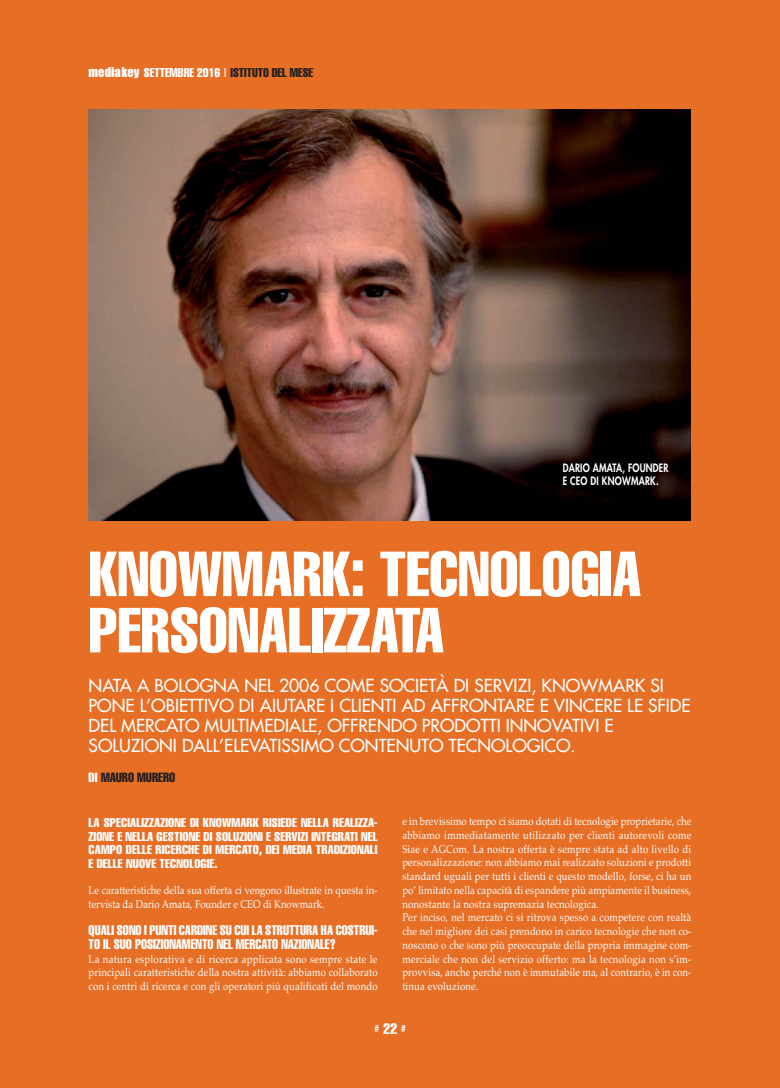
<style>
.page{position:relative;width:780px;height:1088px;background:#e76e25}
.page>*{position:absolute;margin:0;border:0;box-sizing:border-box;transform-origin:0 0}
.t1{font:extra-condensed 62.5px/56.2px "Helvetica";color:#fff}
.t2{font:17.5px/20px "Futura";color:#fff}
.t3{font:extra-condensed 13.75px/13.8px "Helvetica";color:#fff;scale:.95 1}
.t4{font:extra-condensed 13.12px "Helvetica";color:#231f20}
.t5{font:extra-condensed 12.5px/13.8px "Helvetica";letter-spacing:.01em;color:#fff;text-align:justify;scale:1.05 1}
.t6{font:extra-condensed 12.5px "Helvetica";color:#231f20}
.t7{font:11.25px/13.8px "Palatino";letter-spacing:.015em;color:#fff;scale:.85 1}
.t8{font:800 11.25px/12.5px "Futura";letter-spacing:.025em;color:#fff;scale:.8 1}
.t9{font:extra-condensed 10px "Helvetica";color:#fff}
.s1{font-family:"Impact";font-stretch:normal;color:#fff}
.s2{color:#fff}
.s3{font-stretch:normal;color:#fff}
.s4{font-size:15px}
</style>
<div class="page">
<img style="left:89px;top:110px;width:601px;height:411px">
<p class="t6" style="left:89px;top:68px;width:226px"><span class="s1">mediakey</span> <span class="s2">SETTEMBRE 2016</span> <span class="s3">|</span> ISTITUTO DEL MESE</p>
<p class="t8" style="left:562px;top:463px;width:134px">DARIO AMATA, FOUNDER<br>E CEO DI KNOWMARK.</p>
<h1 class="t1" style="left:89px;top:550px;width:554px">KNOWMARK: TECNOLOGIA<br>PERSONALIZZATA</h1>
<p class="t2" style="left:89px;top:677px;width:603px">NATA A BOLOGNA NEL 2006 COME SOCIETÀ DI SERVIZI, KNOWMARK SI PONE L’OBIETTIVO DI AIUTARE I CLIENTI AD AFFRONTARE E VINCERE LE SFIDE DEL MERCATO MULTIMEDIALE, OFFRENDO PRODOTTI INNOVATIVI E SOLUZIONI DALL’ELEVATISSIMO CONTENUTO TECNOLOGICO.</p>
<p class="t4" style="left:89px;top:773px;width:88px"><span class="s2">DI</span> MAURO MURERO</p>
<p class="t5" style="left:89px;top:816px;width:277px">LA SPECIALIZZAZIONE DI KNOWMARK RISIEDE NELLA REALIZZA-ZIONE E NELLA GESTIONE DI SOLUZIONI E SERVIZI INTEGRATI NEL CAMPO DELLE RICERCHE DI MERCATO, DEI MEDIA TRADIZIONALI E DELLE NUOVE TECNOLOGIE.</p>
<p class="t7" style="left:89px;top:884px;width:341px">Le caratteristiche della sua offerta ci vengono illustrate in questa in&shy;tervista da Dario Amata, Founder e CEO di Knowmark.</p>
<p class="t3" style="left:89px;top:924px;width:305px">QUALI SONO I PUNTI CARDINE SU CUI LA STRUTTURA HA COSTRUI-<br>TO IL SUO POSIZIONAMENTO NEL MERCATO NAZIONALE?</p>
<p class="t7" style="left:89px;top:953px;width:341px;text-align:justify">La natura esplorativa e di ricerca applicata sono sempre state le principali caratteristiche della nostra attività: abbiamo collaborato con i centri di ricerca e con gli operatori più qualificati del mondo</p>
<p class="t7" style="left:402px;top:815px;width:341px">e in brevissimo tempo ci siamo dotati di tecnologie proprietarie, che abbiamo immediatamente utilizzato per clienti autorevoli come Siae e AGCom. La nostra offerta è sempre stata ad alto livello di personalizzazione: non abbiamo mai realizzato soluzioni e prodotti standard uguali per tutti i clienti e questo modello, forse, ci ha un po’ limitato nella capacità di espandere più ampiamente il business, nonostante la nostra supremazia tecnologica.<br>Per inciso, nel mercato ci si ritrova spesso a competere con realtà che nel migliore dei casi prendono in carico tecnologie che non co&shy;noscono o che sono più preoccupate della propria immagine com&shy;merciale che non del servizio offerto: ma la tecnologia non s’im&shy;provvisa, anche perché non è immutabile ma, al contrario, è in con&shy;tinua evoluzione.</p>
<p class="t9" style="left:374px;top:1024px;width:33px"># <span class="s4">22</span> #</p>
</div>
